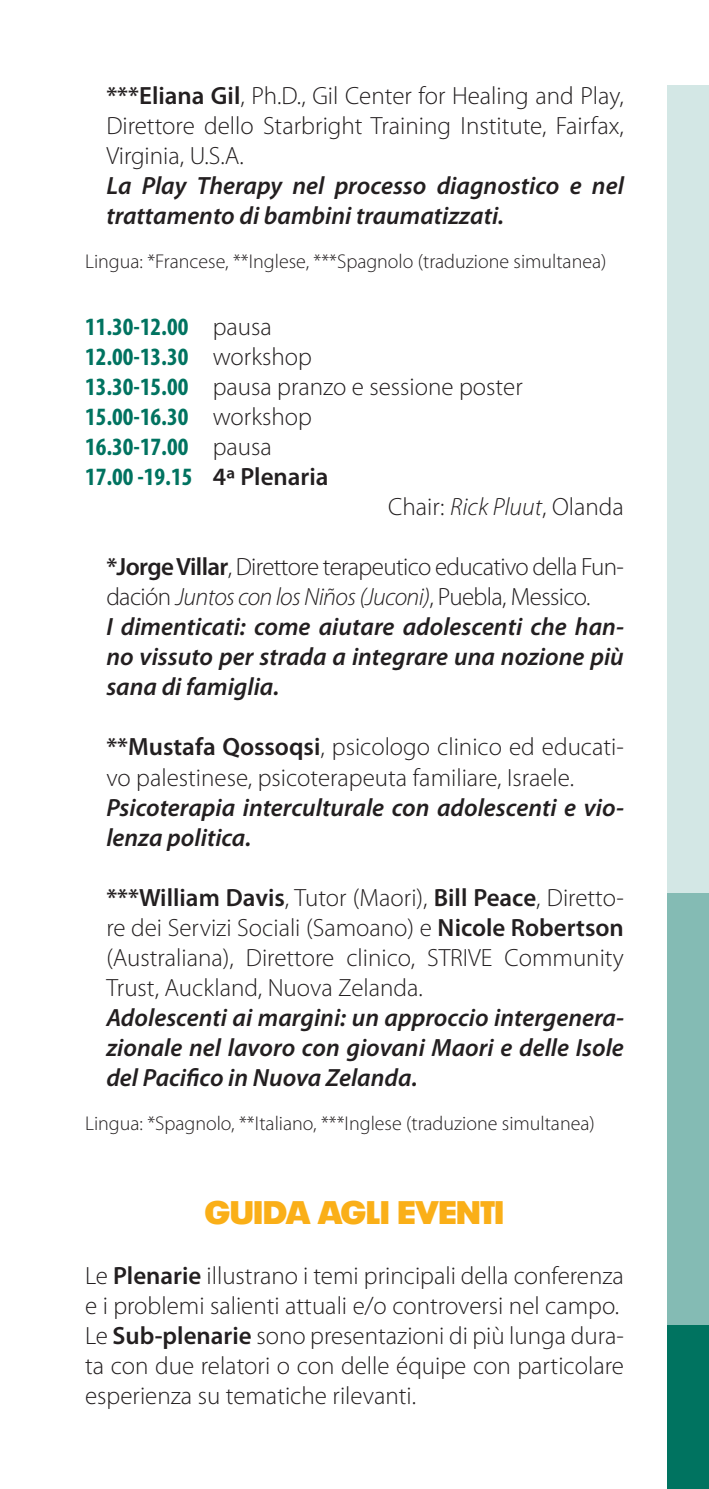
<style>
.page{position:relative;width:709px;height:1489px;background:#fff}
.page>*{position:absolute;margin:0;border:0;box-sizing:border-box;transform-origin:0 0}
.t1{font:900 32.5px "Plak LT";color:#faaf18}
.t2{font:300 25px/30px "Myriad Pro";color:#231f20;text-align:justify}
.t3{font:italic 600 25px/30px "Myriad Pro";color:#231f20}
.t4{font:700 condensed 25px "Myriad Pro";color:#007360}
.t5{font:300 20px "Myriad Pro";color:#231f20}
.s1{font-weight:600}
.s2{font-weight:300;font-stretch:normal;color:#231f20}
.s3{font-weight:700;font-stretch:condensed;color:#007360}
.s4{font-weight:600;font-stretch:normal;color:#231f20}
.s5{font-style:italic}
.s6{font-style:normal}
.s7{font-weight:300;font-style:normal}
.s8{font-weight:300}
</style>
<div class="page">
<div style="left:667px;top:85px;width:42px;height:1220px;background:#d3e7e5"></div>
<div style="left:667px;top:893px;width:42px;height:505px;background:#84bbb4"></div>
<div style="left:667px;top:1325px;width:42px;height:163px;background:#007360"></div>
<p class="t2" style="left:106px;top:81px;width:519px"><span class="s1">***Eliana Gil</span>, Ph.D., Gil Center for Healing and Play, Direttore dello Starbright Training Institute, Fairfax, Virginia, U.S.A.</p>
<p class="t3" style="left:106px;top:170px;width:519px">La Play Therapy nel processo diagnostico e nel trattamento di bambini traumatizzati.</p>
<p class="t5" style="left:85px;top:250px;width:523px">Lingua: *Francese, **Inglese, ***Spagnolo (traduzione simultanea)</p>
<p class="t4" style="left:85px;top:311px;width:188px">11.30-12.00 <span class="s2">pausa</span></p>
<p class="t4" style="left:85px;top:341px;width:228px">12.00-13.30 <span class="s2">workshop</span></p>
<p class="t2" style="left:85px;top:372px;width:439px"><span class="s3">13.30-15.00</span> pausa pranzo e sessione poster</p>
<p class="t4" style="left:85px;top:401px;width:228px">15.00-16.30 <span class="s2">workshop</span></p>
<p class="t4" style="left:85px;top:431px;width:188px">16.30-17.00 <span class="s2">pausa</span></p>
<p class="t4" style="left:85px;top:461px;width:245px">17.00 -19.15 <span class="s4">4a Plenaria</span></p>
<p class="t2" style="left:388px;top:492px;width:237px">Chair: <span class="s5">Rick Pluut</span>, Olanda</p>
<p class="t3" style="left:106px;top:551px;width:519px"><span class="s6">*Jorge Villar</span><span class="s7">, Direttore terapeutico educativo della Fun&shy;dación</span> <span class="s8">Juntos con los Niños (Juconi)</span><span class="s7">, Puebla, Messico.<br></span>I dimenticati: come aiutare adolescenti che han&shy;no vissuto per strada a integrare una nozione più sana di famiglia.</p>
<p class="t2" style="left:106px;top:732px;width:519px"><span class="s1">**Mustafa Qossoqsi</span>, psicologo clinico ed educati&shy;vo palestinese, psicoterapeuta familiare, Israele.</p>
<p class="t3" style="left:106px;top:791px;width:519px">Psicoterapia interculturale con adolescenti e vio&shy;lenza politica.</p>
<p class="t2" style="left:106px;top:882px;width:519px"><span class="s1">***William Davis</span>, Tutor (Maori), <span class="s1">Bill Peace</span>, Diretto&shy;re dei Servizi Sociali (Samoano) e <span class="s1">Nicole Robertson </span>(Australiana), Direttore clinico, STRIVE Community Trust, Auckland, Nuova Zelanda.</p>
<p class="t3" style="left:106px;top:1001px;width:519px;text-align:justify">Adolescenti ai margini: un approccio intergenera&shy;zionale nel lavoro con giovani Maori e delle Isole del Pacifico in Nuova Zelanda.</p>
<p class="t5" style="left:85px;top:1112px;width:511px">Lingua: *Spagnolo, **Italiano, ***Inglese (traduzione simultanea)</p>
<h1 class="t1" style="left:205px;top:1193px;width:301px">GUIDA AGLI EVENTI</h1>
<p class="t2" style="left:85px;top:1260px;width:540px;text-align:left">Le <span class="s1">Plenarie</span> illustrano i temi principali della conferenza e i problemi salienti attuali e/o controversi nel campo.<br>Le <span class="s1">Sub-plenarie</span> sono presentazioni di più lunga dura&shy;ta con due relatori o con delle équipe con particolare esperienza su tematiche rilevanti.</p>
</div>
